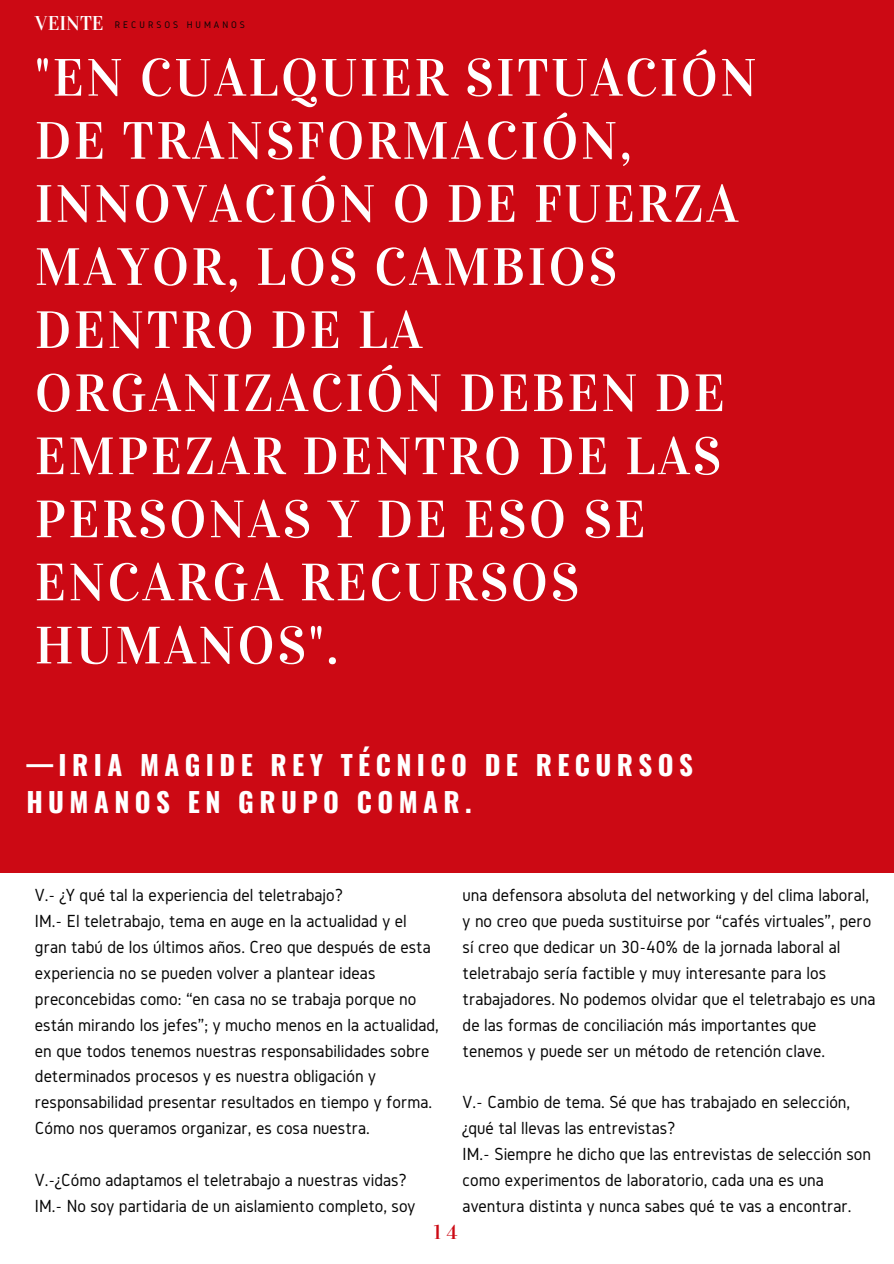
<style>
.page{position:relative;width:894px;height:1264px;background:#fff}
.page>*{position:absolute;margin:0;border:0;box-sizing:border-box;transform-origin:0 0}
.t1{font:52.5px/63px "Vidaloka";letter-spacing:.05em;color:#fff}
.t2{font:700 27px/37.2px "Oswald";letter-spacing:.2em;color:#fff}
.t3{font:19.8px "Vidaloka";color:#cc0914}
.t4{font:18.15px/26px "Gidole";color:#050505}
.t5{font:9.9px "Gidole";letter-spacing:.3em;color:#050505}
.s1{font-family:"Vidaloka";font-size:19.8px;color:#fff}
</style>
<div class="page">
<div style="left:0;top:0;width:893px;height:872px;background:#cc0914"></div>
<p class="t5" style="left:35px;top:19px;width:211px"><span class="s1">VEINTE</span> RECURSOS HUMANOS</p>
<h1 class="t1" style="left:35px;top:47px;width:723px">"EN CUALQUIER SITUACIÓN<br>DE TRANSFORMACIÓN,<br>INNOVACIÓN O DE FUERZA<br>MAYOR, LOS CAMBIOS<br>DENTRO DE LA<br>ORGANIZACIÓN DEBEN DE<br>EMPEZAR DENTRO DE LAS<br>PERSONAS Y DE ESO SE<br>ENCARGA RECURSOS<br>HUMANOS".</h1>
<h2 class="t2" style="left:26px;top:745px;width:668px">—IRIA MAGIDE REY TÉCNICO DE RECURSOS<br>HUMANOS EN GRUPO COMAR.</h2>
<p class="t4" style="left:35px;top:881px;width:405px">V.- ¿Y qué tal la experiencia del teletrabajo?<br>IM.- El teletrabajo, tema en auge en la actualidad y el gran tabú de los últimos años. Creo que después de esta experiencia no se pueden volver a plantear ideas preconcebidas como: “en casa no se trabaja porque no están mirando los jefes”; y mucho menos en la actualidad, en que todos tenemos nuestras responsabilidades sobre determinados procesos y es nuestra obligación y responsabilidad presentar resultados en tiempo y forma.<br>Cómo nos queramos organizar, es cosa nuestra.</p>
<p class="t4" style="left:35px;top:1166px;width:382px">V.-¿Cómo adaptamos el teletrabajo a nuestras vidas?<br>IM.- No soy partidaria de un aislamiento completo, soy</p>
<p class="t4" style="left:462px;top:881px;width:414px">una defensora absoluta del networking y del clima laboral, y no creo que pueda sustituirse por “cafés virtuales”, pero sí creo que dedicar un 30-40% de la jornada laboral al teletrabajo sería factible y muy interesante para los trabajadores. No podemos olvidar que el teletrabajo es una de las formas de conciliación más importantes que tenemos y puede ser un método de retención clave.</p>
<p class="t4" style="left:462px;top:1089px;width:410px">V.- Cambio de tema. Sé que has trabajado en selección, ¿qué tal llevas las entrevistas?<br>IM.- Siempre he dicho que las entrevistas de selección son como experimentos de laboratorio, cada una es una aventura distinta y nunca sabes qué te vas a encontrar.</p>
<p class="t3" style="left:433px;top:1220px;width:25px">1 4</p>
</div>
